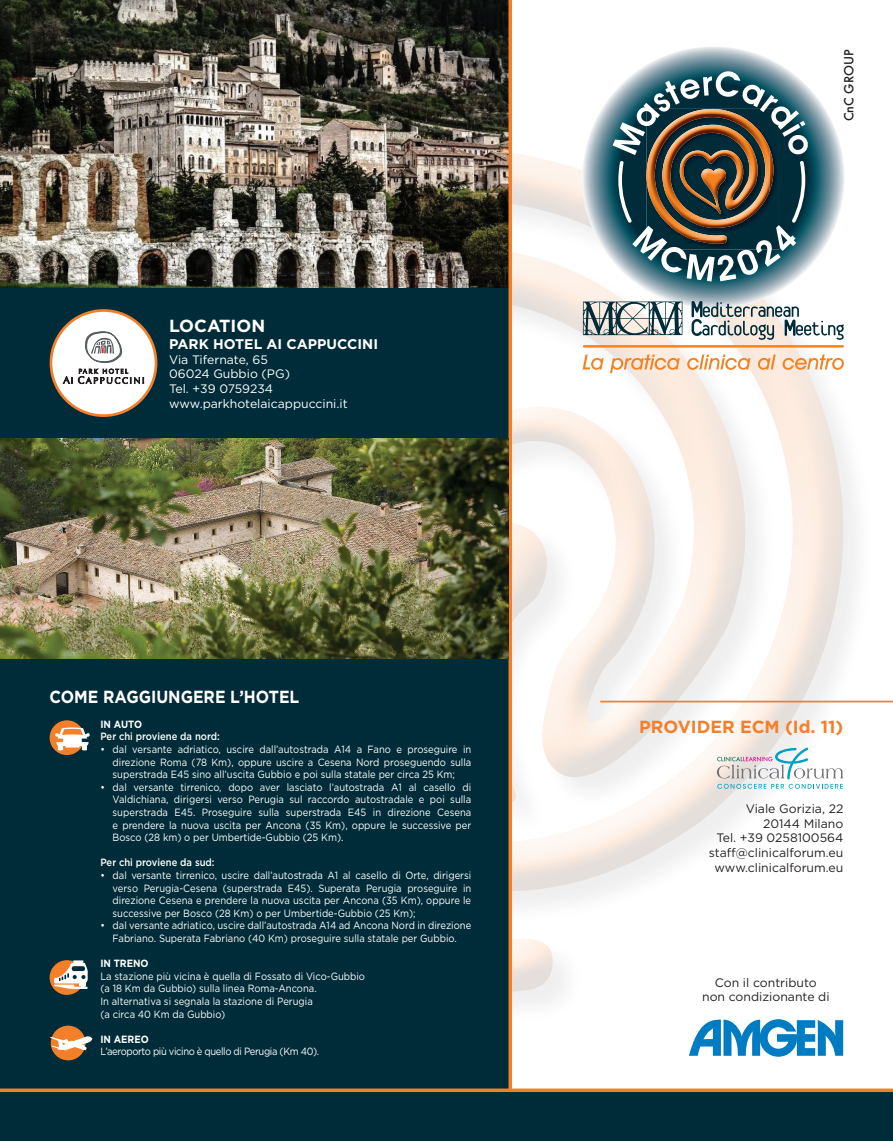
<style>
.page{position:relative;width:893px;height:1141px;background:#fff}
.page>*{position:absolute;margin:0;border:0;box-sizing:border-box;transform-origin:0 0}
.t1{font:700 17.5px "Gotham";color:#fff;scale:.9 1}
.t2{font:700 17.5px "Gotham";color:#f47f2a}
.t3{font:700 17.5px "Gotham";color:#fff}
.t4{font:700 14px "Gotham";color:#fff}
.t5{font:12.25px "Gotham";color:#231f20}
.t6{font:12.25px "Gotham";color:#fff}
.t7{font:500 12.25px "Futura";color:#231f20}
.t8{font:10.5px/12.6px "Gotham";color:#fff;text-align:justify;scale:.9 1}
.t9{font:10.5px "Gotham";letter-spacing:-.04em;color:#fff;scale:.9 1}
.t10{font:500 10.5px "Gotham";color:#fff;scale:.9 1}
.t11{font:700 10.5px "Gotham";color:#fff;scale:.9 1}
</style>
<div class="page">
<div style="left:65px;top:175px;width:779px;height:818px;background:#231f20;opacity:.75"></div>
<div style="left:0;top:0;width:511px;height:1091px;background:#002c3a"></div>
<div style="left:0;top:1091px;width:893px;height:50px;background:#002c3a"></div>
<svg style="left:0;top:1088px;width:893px;height:4px;background:#e17f37"></svg>
<img style="left:0;top:0;width:508px;height:288px">
<svg style="left:508px;top:0;width:4px;height:1091px;background:#d3732a"></svg>
<img style="left:0;top:438px;width:508px;height:220px">
<hr style="left:600px;top:701px;width:293px;height:1px;background:#f47f2a">
<div style="left:51px;top:1026px;width:35px;height:34px;background:#f47f2a;border-radius:50%"></div>
<svg style="left:50px;top:1036px;width:43px;height:14px"></svg>
<div style="left:50px;top:720px;width:34px;height:35px;background:#f47f2a;border-radius:50%"></div>
<svg style="left:55px;top:727px;width:35px;height:23px"></svg>
<div style="left:50px;top:960px;width:34px;height:35px;background:#f47f2a;border-radius:50%"></div>
<svg style="left:54px;top:960px;width:34px;height:29px"></svg>
<div style="left:51px;top:311px;width:105px;height:105px;background:#fff;border-radius:50%"></div>
<div style="left:50px;top:309px;width:107px;height:108px;border:3px solid #f47f2a;border-radius:50%"></div>
<svg style="left:63px;top:332px;width:81px;height:52px"></svg>
<img style="left:582px;top:47px;width:262px;height:262px">
<img style="left:649px;top:155px;width:116px;height:6px">
<hr style="left:583px;top:345px;width:261px;height:3px;background:#f58220">
<svg style="left:583px;top:301px;width:99px;height:34px;background:#93a0a1"></svg>
<svg style="left:583px;top:355px;width:261px;height:18px"></svg>
<svg style="left:692px;top:301px;width:152px;height:39px"></svg>
<svg style="left:613px;top:71px;width:195px;height:84px;background:#5c7071"></svg>
<svg style="left:618px;top:161px;width:187px;height:120px;background:#515f5d"></svg>
<svg style="left:689px;top:1019px;width:154px;height:38px"></svg>
<svg style="left:717px;top:747px;width:126px;height:42px"></svg>
<p class="t3" style="left:169px;top:314px;width:98px">LOCATION</p>
<p class="t4" style="left:169px;top:335px;width:210px">PARK HOTEL AI CAPPUCCINI</p>
<p class="t6" style="left:169px;top:351px;width:100px">Via Tifernate, 65</p>
<p class="t6" style="left:169px;top:366px;width:122px">06024 Gubbio (PG)</p>
<p class="t6" style="left:169px;top:381px;width:105px">Tel. +39 0759234</p>
<p class="t6" style="left:169px;top:396px;width:180px">www.parkhotelaicappuccini.it</p>
<p class="t1" style="left:50px;top:685px;width:279px">COME RAGGIUNGERE L’HOTEL</p>
<p class="t11" style="left:100px;top:717px;width:48px">IN AUTO</p>
<p class="t10" style="left:100px;top:730px;width:134px">Per chi proviene da nord:</p>
<p class="t8" style="left:113px;top:743px;width:400px;text-indent:-12px">• dal versante adriatico, uscire dall’autostrada A14 a Fano e proseguire in direzione Roma (78 Km), oppure uscire a Cesena Nord proseguendo sulla superstrada E45 sino all’uscita Gubbio e poi sulla statale per circa 25 Km;</p>
<p class="t8" style="left:113px;top:781px;width:400px;text-indent:-12px">• dal versante tirrenico, dopo aver lasciato l’autostrada A1 al casello di Valdichiana, dirigersi verso Perugia sul raccordo autostradale e poi sulla superstrada E45. Proseguire sulla superstrada E45 in direzione Cesena e prendere la nuova uscita per Ancona (35 Km), oppure le successive per Bosco (28 km) o per Umbertide-Gubbio (25 Km).</p>
<p class="t10" style="left:100px;top:856px;width:128px">Per chi proviene da sud:</p>
<p class="t8" style="left:113px;top:869px;width:400px;text-indent:-12px">• dal versante tirrenico, uscire dall’autostrada A1 al casello di Orte, dirigersi verso Perugia-Cesena (superstrada E45). Superata Perugia proseguire in direzione Cesena e prendere la nuova uscita per Ancona (35 Km), oppure le successive per Bosco (28 Km) o per Umbertide-Gubbio (25 Km);</p>
<p class="t8" style="left:100px;top:919px;width:414px;text-align:center">• dal versante adriatico, uscire dall’autostrada A14 ad Ancona Nord in direzione<br>Fabriano. Superata Fabriano (40 Km) proseguire sulla statale per Gubbio.</p>
<p class="t11" style="left:100px;top:956px;width:55px">IN TRENO</p>
<p class="t8" style="left:100px;top:970px;width:296px">La stazione più vicina è quella di Fossato di Vico-Gubbio</p>
<p class="t8" style="left:100px;top:982px;width:242px">(a 18 Km da Gubbio) sulla linea Roma-Ancona.</p>
<p class="t8" style="left:100px;top:995px;width:238px">In alternativa si segnala la stazione di Perugia</p>
<p class="t8" style="left:100px;top:1007px;width:140px">(a circa 40 Km da Gubbio)</p>
<p class="t11" style="left:100px;top:1032px;width:55px">IN AEREO</p>
<p class="t9" style="left:100px;top:1045px;width:245px">L’aeroporto più vicino è quello di Perugia (Km 40).</p>
<p class="t7" style="left:840px;top:121px;width:73px;rotate:-90deg">CnC GROUP</p>
<p class="t2" style="left:639px;top:715px;width:206px">PROVIDER ECM (Id. 11)</p>
<p class="t5" style="left:746px;top:801px;width:99px">Viale Gorizia, 22</p>
<p class="t5" style="left:763px;top:815px;width:82px">20144 Milano</p>
<p class="t5" style="left:716px;top:830px;width:128px">Tel. +39 0258100564</p>
<p class="t5" style="left:709px;top:845px;width:136px">staff@clinicalforum.eu</p>
<p class="t5" style="left:714px;top:859px;width:130px">www.clinicalforum.eu</p>
<p class="t5" style="left:715px;top:974px;width:103px">Con il contributo</p>
<p class="t5" style="left:702px;top:989px;width:129px">non condizionante di</p>
</div>
